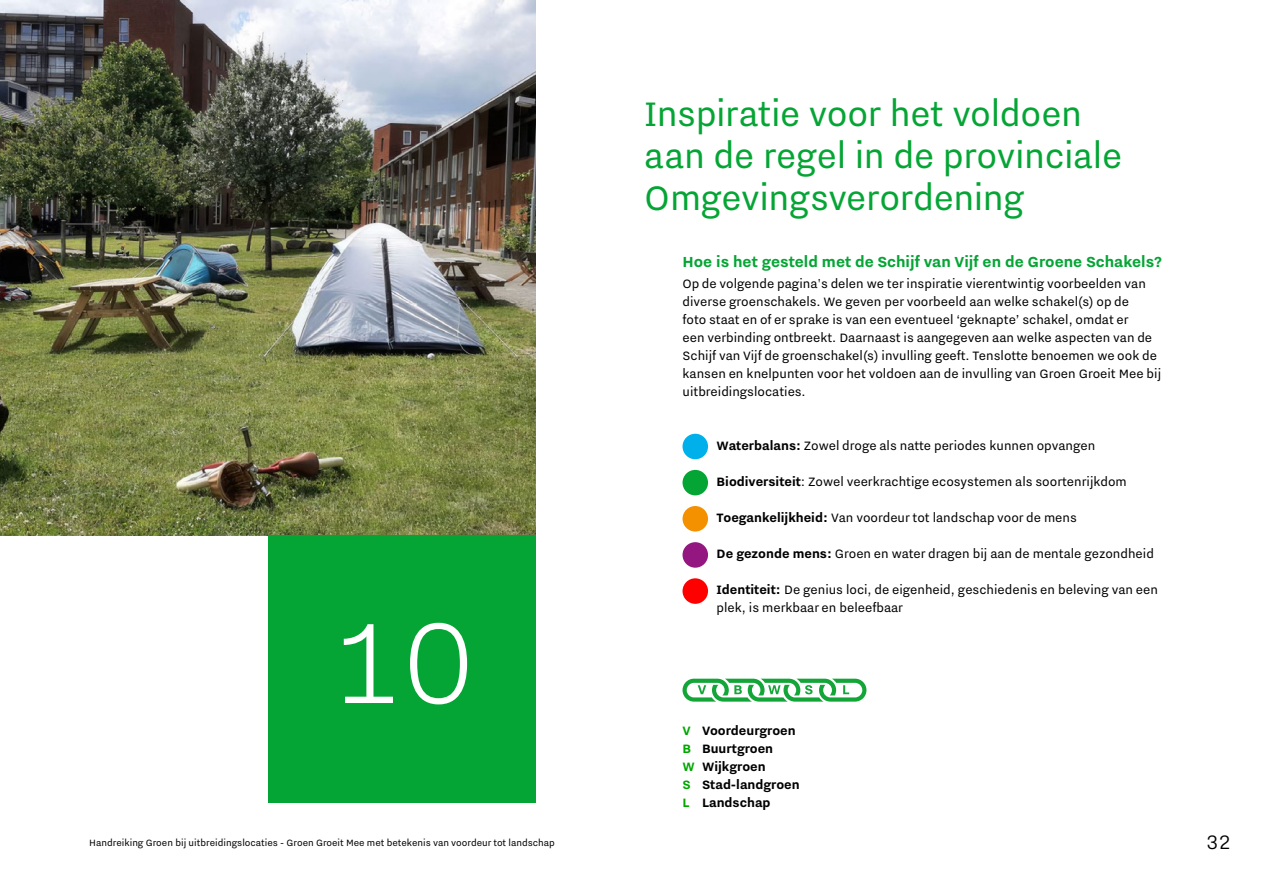
<style>
.page{position:relative;width:1263px;height:893px;background:#fff}
.page>*{position:absolute;margin:0;border:0;box-sizing:border-box;transform-origin:0 0}
.H1-plat_kop{font:300 141.3px "Nitti Utrecht";color:#fff}
.H2-kop{font:42px/42px "Nitti Grotesk";letter-spacing:-.01em;color:#05a535}
.t1{font:300 24px "Nitti Utrecht";color:#000}
.H2-paragraafkop_2{font:700 18px "Nitti Utrecht";color:#05a535}
.plat{font:15px/18px "Nitti Utrecht";color:#000}
.plat_bullet{font:15px/18px "Nitti Grotesk";color:#000}
.t2{font:700 15px/18px "Nitti Utrecht";color:#000}
.t3{font:11.25px "Nitti Utrecht Regular 2";color:#000}
.s1{font-weight:700}
.s2{color:#00a700}
</style>
<div class="page">
<svg style="left:682px;top:679px;width:184px;height:23px"></svg>
<div style="left:682px;top:434px;width:26px;height:25px;background:#00b0eb;border-radius:50%"></div>
<div style="left:682px;top:470px;width:26px;height:25px;background:#05a535;border-radius:50%"></div>
<div style="left:682px;top:506px;width:26px;height:25px;background:#f39100;border-radius:50%"></div>
<div style="left:682px;top:542px;width:26px;height:26px;background:#941680;border-radius:50%"></div>
<div style="left:682px;top:578px;width:26px;height:26px;background:#f00;border-radius:50%"></div>
<img style="left:0;top:0;width:536px;height:536px">
<div style="left:269px;top:536px;width:267px;height:267px;background:#05a535"></div>
<h2 class="H2-kop" style="left:644px;top:92px;width:479px">Inspiratie voor het voldoen aan de regel in de provinciale<br>Omgevingsverordening</h2>
<h3 class="H2-paragraafkop_2" style="left:682px;top:252px;width:481px">Hoe is het gesteld met de Schijf van Vijf en de Groene Schakels?</h3>
<p class="plat" style="left:682px;top:274px;width:480px">Op de volgende pagina's delen we ter inspiratie vierentwintig voorbeelden van diverse groenschakels. We geven per voorbeeld aan welke schakel(s) op de<br>foto staat en of er sprake is van een eventueel ‘geknapte’ schakel, omdat er<br>een verbinding ontbreekt. Daarnaast is aangegeven aan welke aspecten van de Schijf van Vijf de groenschakel(s) invulling geeft. Tenslotte benoemen we ook de kansen en knelpunten voor het voldoen aan de invulling van Groen Groeit Mee bij uitbreidingslocaties.</p>
<h1 class="H1-plat_kop" style="left:328px;top:588px;width:148px">10</h1>
<p class="plat_bullet" style="left:716px;top:436px;width:380px"><span class="s1">Waterbalans:</span> Zowel droge als natte periodes kunnen opvangen</p>
<p class="plat_bullet" style="left:716px;top:472px;width:412px"><span class="s1">Biodiversiteit</span>: Zowel veerkrachtige ecosystemen als soortenrijkdom</p>
<p class="plat_bullet" style="left:716px;top:508px;width:362px"><span class="s1">Toegankelijkheid:</span> Van voordeur tot landschap voor de mens</p>
<p class="plat_bullet" style="left:716px;top:544px;width:439px"><span class="s1">De gezonde mens:</span> Groen en water dragen bij aan de mentale gezondheid</p>
<p class="plat_bullet" style="left:716px;top:580px;width:443px"><span class="s1">Identiteit:</span> De genius loci, de eigenheid, geschiedenis en beleving van een plek, is merkbaar en beleefbaar</p>
<p class="t2" style="left:682px;top:721px;width:119px"><span class="s2">V</span> Voordeurgroen<br><span class="s2">B</span> Buurtgroen<br><span class="s2">W</span> Wijkgroen<br><span class="s2">S</span> Stad-landgroen<br><span class="s2">L</span> Landschap</p>
<p class="t3" style="left:89px;top:837px;width:467px">Handreiking Groen bij uitbreidingslocaties - Groen Groeit Mee met betekenis van voordeur tot landschap</p>
<h3 class="t1" style="left:1206px;top:829px;width:26px">32</h3>
</div>
